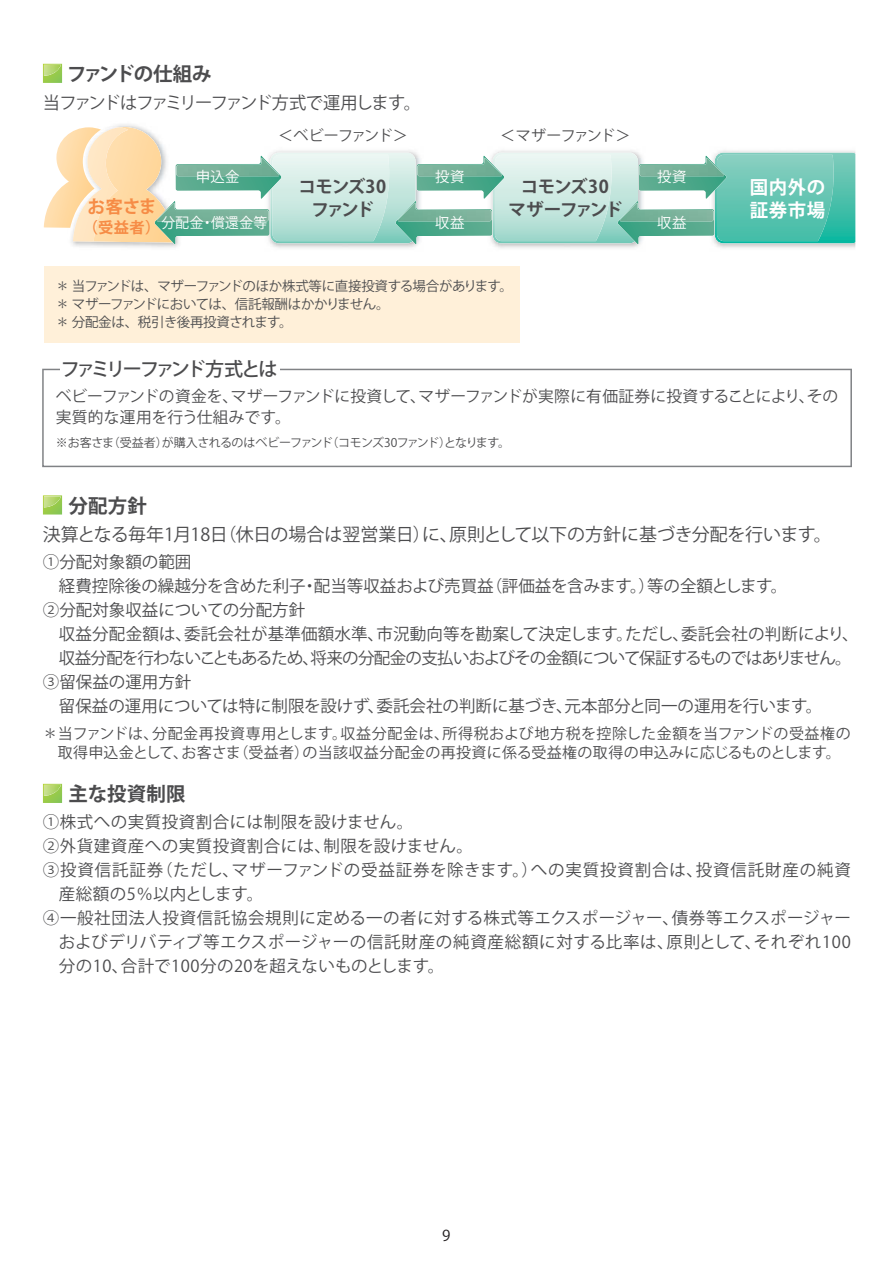
<style>
.page{position:relative;width:893px;height:1263px;background:#fff}
.page>*{position:absolute;margin:0;border:0;box-sizing:border-box;transform-origin:0 0}
.t1{font:19.5px "Koz Go Pro Bold 90 pv RKSJ H";color:#4c4c4e}
.t2{font:19.5px "Koz Go Pro Bold 90 pv RKSJ H";letter-spacing:-.04em;color:#4c4c4e}
.t3{font:19.2px "Koz Go Pro Medium 90 pv RKSJ H";letter-spacing:-.15em;color:#4c4c4e}
.t4{font:18.45px/23.2px "Koz Go Pro Bold 90 pv RKSJ H";letter-spacing:.03em;color:#fff}
.t5{font:18px "Koz Go Pro Regular 90 pv RKSJ H";letter-spacing:-.02em;color:#4c4c4e}
.t6{font:17.7px/22.6px "Koz Go Pro Bold 90 pv RKSJ H";letter-spacing:-.07em;color:#4c4c4e;text-align:center}
.t7{font:17.7px "Koz Go Pro Bold 90 pv RKSJ H";color:#f68c46}
.t8{font:17.25px "Koz Go Pro Regular 90 pv RKSJ H";letter-spacing:-.095em;color:#4c4c4e}
.t9{font:16.5px "Koz Go Pro Regular 90 pv RKSJ H";color:#4c4c4e}
.t10{font:16.5px "Koz Go Pro Regular 90 pv RKSJ H";letter-spacing:.035em;color:#4c4c4e}
.t11{font:16.5px "Koz Go Pro Regular 90 pv RKSJ H";letter-spacing:.03em;color:#4c4c4e}
.t12{font:16.5px "Koz Go Pro Regular 90 pv RKSJ H";letter-spacing:-.05em;color:#4c4c4e}
.t13{font:16.5px "Koz Go Pro Regular 90 pv RKSJ H";letter-spacing:.05em;color:#4c4c4e}
.t14{font:15.75px/21px "Koz Go Pro Regular 90 pv RKSJ H";color:#4c4c4e}
.t15{font:15.3px "Koz Go Pro Bold 90 pv RKSJ H";color:#f68c46}
.t16{font:15px/19.5px "Koz Go Pro Regular 90 pv RKSJ H";letter-spacing:.02em;color:#4c4c4e;text-align:center}
.t17{font:15px "Koz Go Pro Regular 90 pv RKSJ H";letter-spacing:-.08em;color:#4c4c4e}
.t18{font:15px "Koz Go Pro Regular 90 pv RKSJ H";color:#231f20}
.t19{font:14.4px "Koz Go Pro Regular 90 pv RKSJ H";letter-spacing:.03em;color:#fff}
.t20{font:14.4px "Koz Go Pro Regular 90 pv RKSJ H";letter-spacing:.03em;color:#fff;scale:.95 1}
.t21{font:13.5px/18px "Koz Go Pro Regular 90 pv RKSJ H";letter-spacing:-.04em;color:#4c4c4e}
.t22{font:12px "Koz Go Pro Regular 90 pv RKSJ H";letter-spacing:-.035em;color:#4c4c4e}
.s1{font-family:"Koz Go Pr 6 N Regular 90 pv RKSJ H"}
</style>
<div class="page">
<svg style="left:43px;top:64px;width:19px;height:19px"></svg>
<img style="left:44px;top:65px;width:17px;height:11px">
<svg style="left:42px;top:369px;width:810px;height:98px"></svg>
<div style="left:60px;top:359px;width:219px;height:24px;background:#fff"></div>
<div style="left:270px;top:153px;width:146px;height:90px;background:linear-gradient(to bottom,#eff7f3,#85cdbe);border-radius:9px"></div>
<svg style="left:395px;top:153px;width:460px;height:91px;background:#98d3c4"></svg>
<img style="left:398px;top:203px;width:94px;height:18px">
<svg style="left:44px;top:127px;width:345px;height:117px"></svg>
<img style="left:157px;top:203px;width:112px;height:18px">
<div style="left:44px;top:266px;width:475px;height:76px;background:#fff0d9"></div>
<svg style="left:43px;top:495px;width:19px;height:19px"></svg>
<img style="left:44px;top:496px;width:17px;height:11px">
<svg style="left:43px;top:784px;width:19px;height:19px"></svg>
<img style="left:44px;top:785px;width:17px;height:11px">
<p class="t2" style="left:67px;top:66px;width:146px">ファンドの仕組み</p>
<p class="t8" style="left:43px;top:96px;width:380px">当ファンドはファミリーファンド方式で運用します。</p>
<p class="t19" style="left:196px;top:171px;width:45px">申込金</p>
<p class="t20" style="left:161px;top:217px;width:113px">分配金・償還金等</p>
<p class="t7" style="left:87px;top:200px;width:70px">お客さま</p>
<p class="t15" style="left:83px;top:221px;width:79px">（受益者）</p>
<p class="t17" style="left:278px;top:130px;width:131px">＜ベビーファンド＞</p>
<p class="t17" style="left:500px;top:130px;width:132px">＜マザーファンド＞</p>
<p class="t19" style="left:435px;top:171px;width:31px">投資</p>
<p class="t19" style="left:435px;top:217px;width:31px">収益</p>
<p class="t19" style="left:657px;top:171px;width:31px">投資</p>
<p class="t19" style="left:657px;top:217px;width:31px">収益</p>
<p class="t6" style="left:298px;top:178px;width:89px">コモンズ30ファンド</p>
<p class="t6" style="left:509px;top:178px;width:115px">コモンズ30<br>マザーファンド</p>
<p class="t4" style="left:750px;top:178px;width:77px">国内外の証券市場</p>
<p class="t21" style="left:56px;top:278px;width:459px">＊ 当ファンドは、マザーファンドのほか株式等に直接投資する場合があります。＊ マザーファンドにおいては、信託報酬はかかりません。<br>＊ 分配金は、税引き後再投資されます。</p>
<p class="t3" style="left:61px;top:362px;width:218px">ファミリーファンド方式とは</p>
<p class="t14" style="left:56px;top:388px;width:784px">ベビーファンドの資金を、マザーファンドに投資して、マザーファンドが実際に有価証券に投資することにより、その実質的な運用を行う仕組みです。</p>
<p class="t22" style="left:56px;top:438px;width:456px">※お客さま（受益者）が購入されるのはベビーファンド（コモンズ30<span class="s1">ファンド</span>）となります。</p>
<p class="t1" style="left:68px;top:498px;width:80px">分配方針</p>
<p class="t5" style="left:43px;top:527px;width:790px">決算となる毎年1月18日（休日の場合は翌営業日）に、原則として以下の方針に基づき分配を行います。</p>
<p class="t9" style="left:43px;top:555px;width:150px">①分配対象額の範囲</p>
<p class="t9" style="left:59px;top:579px;width:730px">経費控除後の繰越分を含めた利子・配当等収益および売買益（評価益を含みます。）等の全額とします。</p>
<p class="t9" style="left:43px;top:603px;width:264px">②分配対象収益についての分配方針</p>
<p class="t9" style="left:59px;top:627px;width:801px">収益分配金額は、委託会社が基準価額水準、市況動向等を勘案して決定します。ただし、委託会社の判断により、</p>
<p class="t12" style="left:59px;top:651px;width:794px">収益分配を行わないこともあるため、将来の分配金の支払いおよびその金額について保証するものではありません。</p>
<p class="t9" style="left:43px;top:675px;width:150px">③留保益の運用方針</p>
<p class="t9" style="left:59px;top:699px;width:765px">留保益の運用については特に制限を設けず、委託会社の判断に基づき、元本部分と同一の運用を行います。</p>
<p class="t16" style="left:43px;top:725px;width:809px">＊ 当ファンドは、分配金再投資専用とします。収益分配金は、所得税および地方税を控除した金額を当ファンドの受益権の取得申込金として、お客さま（受益者）の当該収益分配金の再投資に係る受益権の取得の申込みに応じるものとします。</p>
<p class="t1" style="left:68px;top:786px;width:119px">主な投資制限</p>
<p class="t11" style="left:43px;top:816px;width:372px">①株式への実質投資割合には制限を設けません。</p>
<p class="t11" style="left:43px;top:840px;width:431px">②外貨建資産への実質投資割合には、制限を設けません。</p>
<p class="t13" style="left:43px;top:864px;width:809px">③投資信託証券（ただし、マザーファンドの受益証券を除きます。）への実質投資割合は、投資信託財産の純資</p>
<p class="t9" style="left:59px;top:888px;width:206px">産総額の5％以内とします。</p>
<p class="t10" style="left:43px;top:912px;width:810px">④一般社団法人投資信託協会規則に定める一の者に対する株式等エクスポージャー、債券等エクスポージャー</p>
<p class="t10" style="left:59px;top:936px;width:793px">およびデリバティブ等エクスポージャーの信託財産の純資産総額に対する比率は、原則として、それぞれ100</p>
<p class="t11" style="left:59px;top:960px;width:387px">分の10、合計で100分の20を超えないものとします。</p>
<p class="t18" style="left:442px;top:1230px;width:10px">9</p>
</div>
